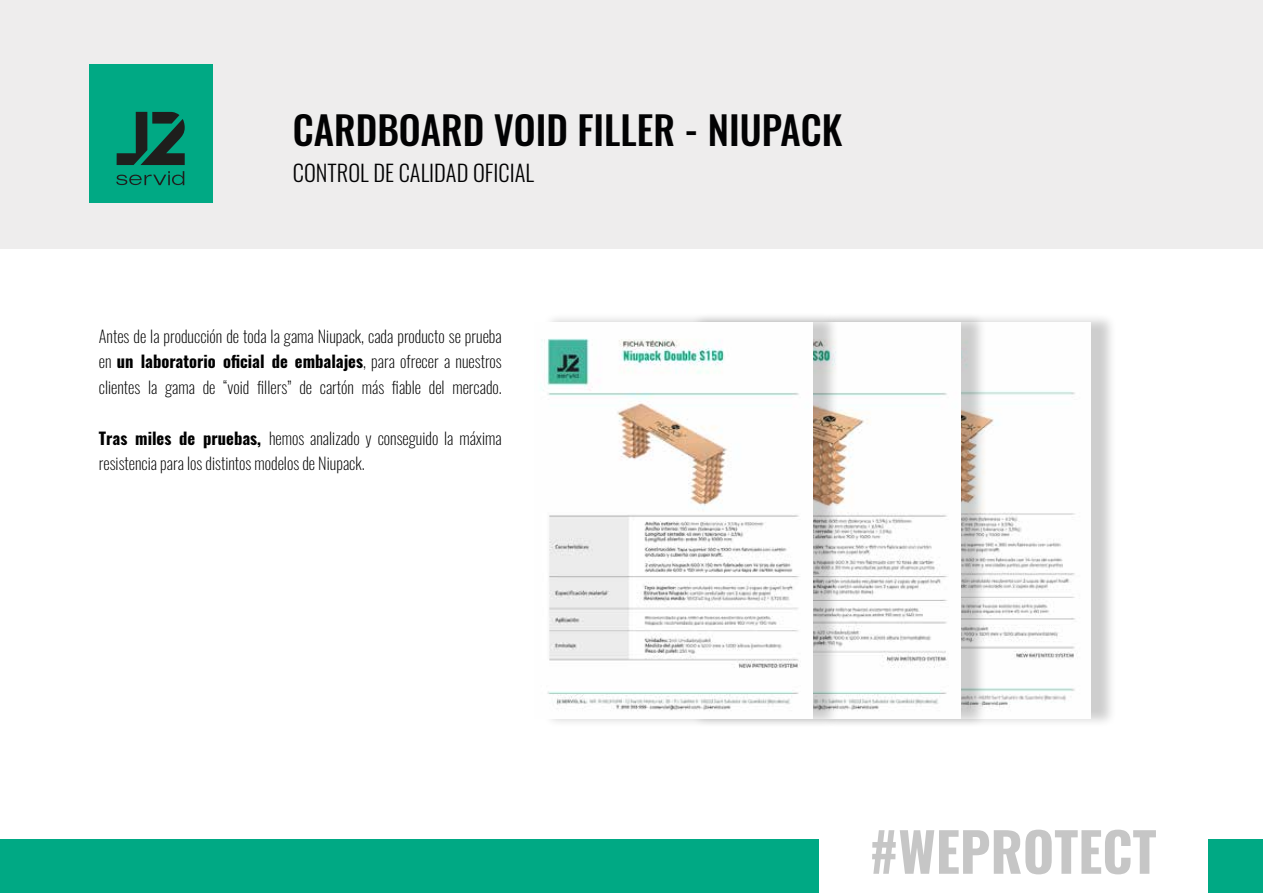
<style>
.page{position:relative;width:1263px;height:893px;background:#fff}
.page>*{position:absolute;margin:0;border:0;box-sizing:border-box;transform-origin:0 0}
.t1{font:700 53.85px "Oswald";color:#c6c6c6}
.t2{font:500 39px "Oswald";color:#020203}
.t3{font:300 22.5px "Oswald";color:#020203}
.t4{font:200 16.5px/25.5px "Oswald";color:#000;text-align:justify}
.s1{font-weight:700}
</style>
<div class="page">
<div style="left:0;top:0;width:1263px;height:249px;background:#eeeded"></div>
<div style="left:1208px;top:840px;width:55px;height:53px;background:#00a984"></div>
<div style="left:0;top:840px;width:819px;height:53px;background:#00a984"></div>
<div style="left:89px;top:65px;width:123px;height:138px;background:#00a984"></div>
<svg style="left:116px;top:171px;width:68px;height:14px"></svg>
<svg style="left:117px;top:112px;width:68px;height:53px"></svg>
<div style="left:820px;top:312px;width:297px;height:416px;background:#000;opacity:.2"></div>
<img style="left:541px;top:322px;width:550px;height:396px">
<div style="left:690px;top:312px;width:297px;height:416px;background:#000;opacity:.2"></div>
<img style="left:839px;top:322px;width:121px;height:396px">
<div style="left:542px;top:312px;width:297px;height:416px;background:#000;opacity:.2"></div>
<h2 class="t2" style="left:293px;top:103px;width:551px">CARDBOARD VOID FILLER - NIUPACK</h2>
<h3 class="t3" style="left:293px;top:153px;width:243px">CONTROL DE CALIDAD OFICIAL</h3>
<p class="t4" style="left:99px;top:322px;width:404px">Antes de la producción de toda la gama Niupack, cada producto se prueba en <span class="s1">un laboratorio oficial de embalajes</span>, para ofrecer a nuestros clientes la gama de “void fillers” de cartón más fiable del mercado.</p>
<p class="t4" style="left:99px;top:424px;width:404px"><span class="s1">Tras miles de pruebas,</span> hemos analizado y conseguido la máxima resistencia para los distintos modelos de Niupack.</p>
<h1 class="t1" style="left:869px;top:804px;width:288px">#WEPROTECT</h1>
</div>
